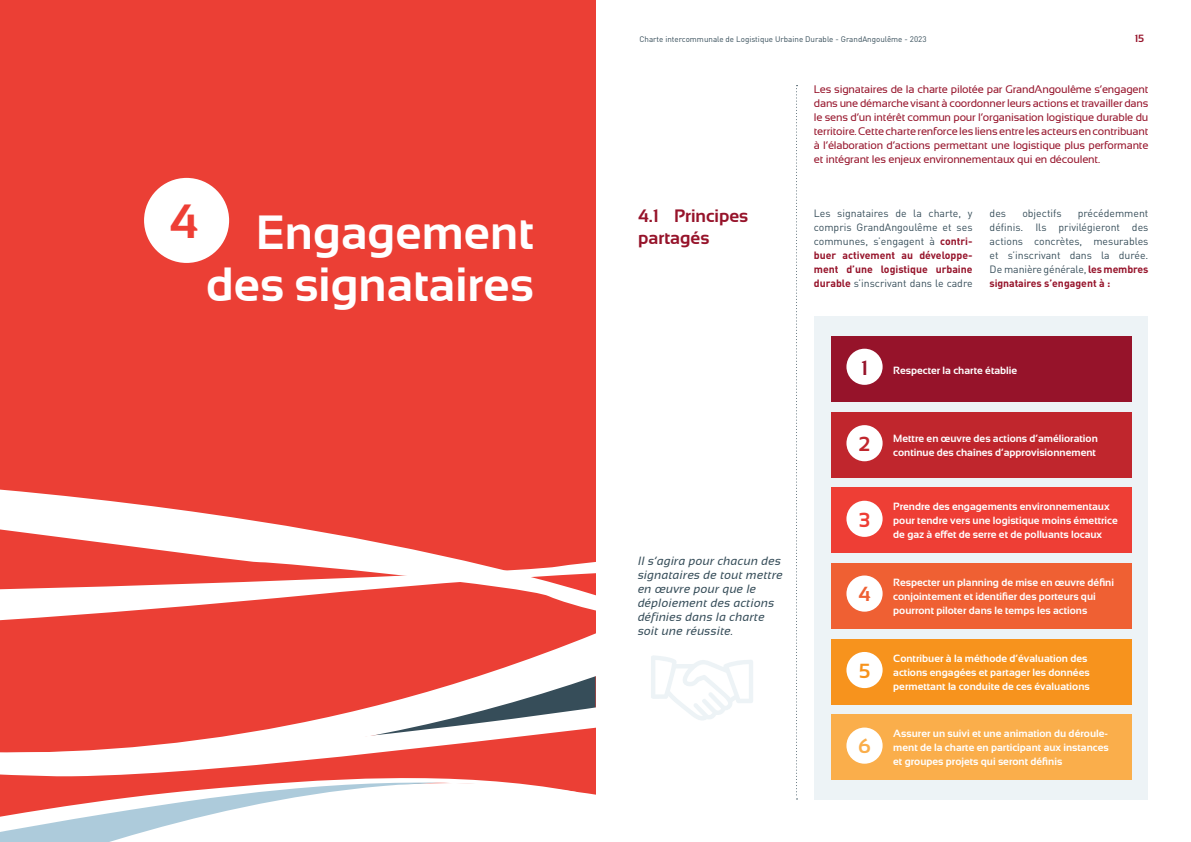
<style>
.page{position:relative;width:1191px;height:842px;background:#fff}
.page>*{position:absolute;margin:0;border:0;box-sizing:border-box;transform-origin:0 0}
.t1{font:700 48px "Sansation";color:#fff}
.None-2{font:700 48px "Sansation";color:#ee3e35}
.t2{font:700 20.4px "Sansation";color:#96132a}
.t3{font:700 20.4px "Sansation";color:#ef6033}
.t4{font:700 20.4px "Sansation";color:#ee3e35}
.t5{font:700 20.4px "Sansation";color:#c0262d}
.t6{font:700 20.4px "Sansation";color:#f7931d}
.t7{font:700 20.4px "Sansation";color:#faae4b}
.T2{font:700 18px "Sansation";color:#96132a}
.body{font:italic 12px/14px "Sansation";letter-spacing:.02em;color:#364d59}
.body-2{font:11px/14px "Sansation";letter-spacing:-.015em;color:#96132a;text-align:justify}
.body-3{font:700 10.5px/14px "Sansation";color:#fff}
.body-4{font:10.5px/14px "DIN Pro";color:#364d59;text-align:justify}
.body-5{font:700 10.5px "Sansation";color:#96132a}
.body-6{font:8px "DIN Pro";color:#364d59}
.s1{font-weight:700;color:#96132a}
</style>
<div class="page">
<div style="left:0;top:0;width:595px;height:420px;background:#eb3f35"></div>
<svg style="left:0;top:420px;width:595px;height:353px;fill:#eb3f35"></svg>
<svg style="left:0;top:773px;width:595px;height:22px;fill:#eb3f35"></svg>
<svg style="left:0;top:778px;width:457px;height:64px"></svg>
<div style="left:144px;top:178px;width:85px;height:85px;background:#fff;border-radius:50%"></div>
<svg style="left:796px;top:85px;width:1px;height:714px"></svg>
<div style="left:814px;top:316px;width:333px;height:483px;background:#edf3f6"></div>
<div style="left:831px;top:337px;width:300px;height:65px;background:#96132a"></div>
<div style="left:846px;top:349px;width:36px;height:36px;background:#fff;border-radius:50%"></div>
<div style="left:831px;top:563px;width:300px;height:66px;background:#ef6033"></div>
<div style="left:846px;top:575px;width:36px;height:37px;background:#fff;border-radius:50%"></div>
<div style="left:831px;top:488px;width:300px;height:65px;background:#ee3e35"></div>
<div style="left:846px;top:501px;width:36px;height:36px;background:#fff;border-radius:50%"></div>
<div style="left:831px;top:412px;width:300px;height:65px;background:#c0262d"></div>
<div style="left:846px;top:425px;width:36px;height:36px;background:#fff;border-radius:50%"></div>
<div style="left:831px;top:639px;width:300px;height:65px;background:#f7931d"></div>
<div style="left:846px;top:652px;width:36px;height:36px;background:#fff;border-radius:50%"></div>
<div style="left:831px;top:715px;width:300px;height:65px;background:#faae4b"></div>
<div style="left:846px;top:727px;width:36px;height:37px;background:#fff;border-radius:50%"></div>
<svg style="left:651px;top:655px;width:102px;height:65px"></svg>
<p class="body-6" style="left:639px;top:34px;width:289px">Charte intercommunale de Logistique Urbaine Durable - GrandAngoulême - 2023</p>
<p class="body-5" style="left:1134px;top:33px;width:11px">15</p>
<p class="body-2" style="left:814px;top:82px;width:336px">Les signataires de la charte pilotée par GrandAngoulême s’engagent dans une démarche visant à coordonner leurs actions et travailler dans le sens d’un intérêt commun pour l’organisation logistique durable du territoire. Cette charte renforce les liens entre les acteurs en contribuant à l’élaboration d’actions permettant une logistique plus performante et intégrant les enjeux environnementaux qui en découlent.</p>
<p class="None-2" style="left:170px;top:194px;width:30px">4</p>
<p class="body-4" style="left:989px;top:206px;width:18px">des</p>
<p class="body-4" style="left:1022px;top:206px;width:41px">objectifs</p>
<p class="body-4" style="left:989px;top:206px;width:160px;text-indent:88px">précédemment définis. Ils privilégieront des actions concrètes, mesurables et s’inscrivant dans la durée.<br>De manière générale, <span class="s1">les membres signataires s’engagent à :</span></p>
<p class="T2" style="left:638px;top:206px;width:112px">4.1 Principes</p>
<p class="body-4" style="left:814px;top:206px;width:160px">Les signataires de la charte, y compris GrandAngoulême et ses communes, s’engagent à <span class="s1">contri&shy;buer activement au développe&shy;ment d’une logistique urbaine durable</span> s’inscrivant dans le cadre</p>
<p class="t1" style="left:256px;top:206px;width:279px">Engagement</p>
<p class="T2" style="left:638px;top:227px;width:73px">partagés</p>
<p class="t1" style="left:206px;top:258px;width:329px">des signataires</p>
<p class="t2" style="left:861px;top:356px;width:8px">1</p>
<p class="body-3" style="left:893px;top:363px;width:125px">Respecter la charte établie</p>
<p class="body" style="left:638px;top:554px;width:146px">Il s’agira pour chacun des signataires de tout mettre en œuvre pour que le déploiement des actions définies dans la charte soit une réussite.</p>
<p class="t5" style="left:858px;top:433px;width:13px">2</p>
<p class="t4" style="left:859px;top:508px;width:13px">3</p>
<p class="t3" style="left:858px;top:583px;width:14px">4</p>
<p class="t6" style="left:858px;top:659px;width:13px">5</p>
<p class="t7" style="left:858px;top:735px;width:14px">6</p>
<p class="body-3" style="left:893px;top:431px;width:206px">Mettre en œuvre des actions d’amélioration continue des chaînes d’approvisionnement</p>
<p class="body-3" style="left:893px;top:500px;width:226px">Prendre des engagements environnementaux pour tendre vers une logistique moins émettrice de gaz à effet de serre et de polluants locaux</p>
<p class="body-3" style="left:893px;top:575px;width:222px">Respecter un planning de mise en œuvre défini conjointement et identifier des porteurs qui pourront piloter dans le temps les actions</p>
<p class="body-3" style="left:893px;top:651px;width:198px">Contribuer à la méthode d’évaluation des actions engagées et partager les données permettant la conduite de ces évaluations</p>
<p class="body-3" style="left:893px;top:726px;width:217px;text-align:justify">Assurer un suivi et une animation du déroule&shy;ment de la charte en participant aux instances et groupes projets qui seront définis</p>
</div>
